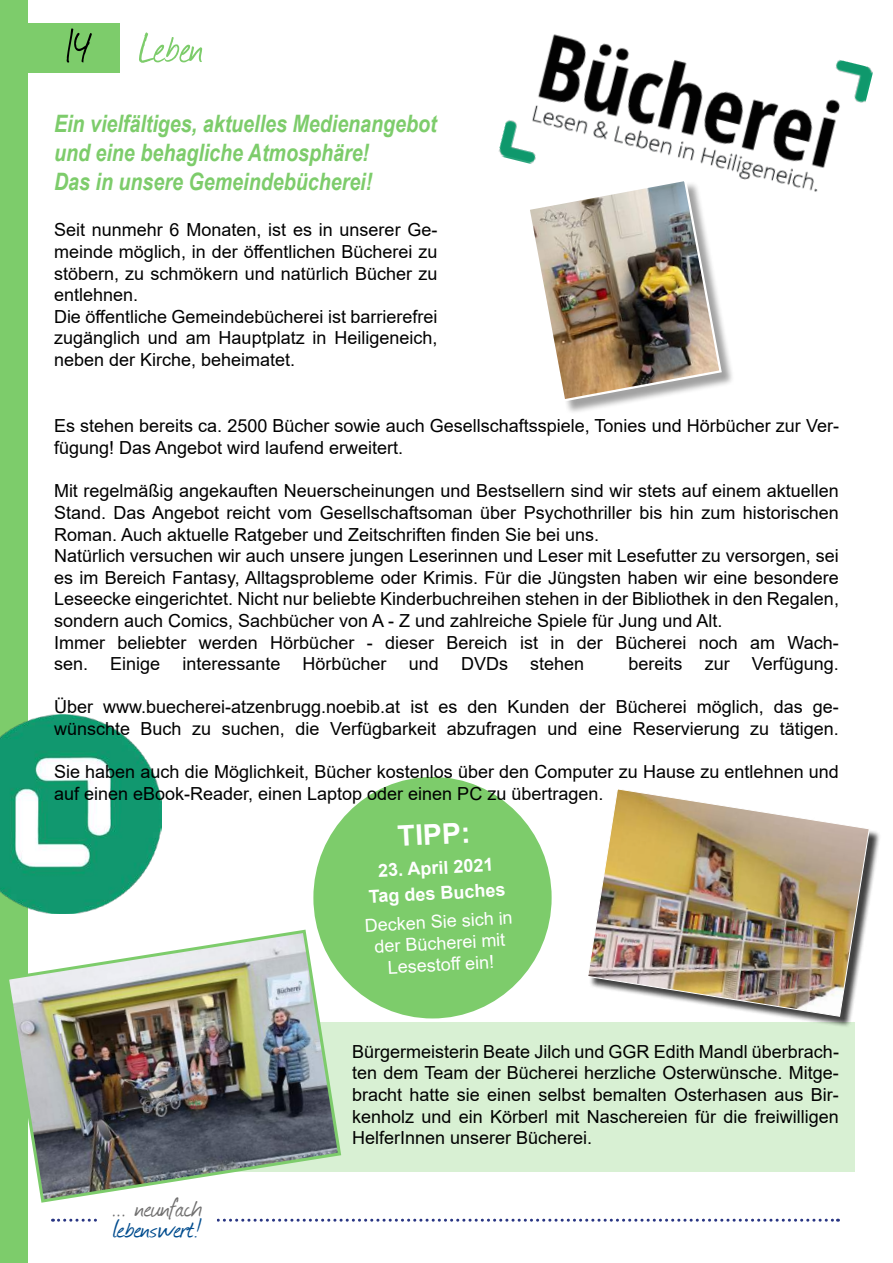
<style>
.page{position:relative;width:893px;height:1263px;background:#fff}
.page>*{position:absolute;margin:0;border:0;box-sizing:border-box;transform-origin:0 0}
.t1{font:51px "Journal";color:#7dcc6b}
.t2{font:30px "Journal";color:#706f6f;scale:1.12 1}
.t3{font:30px "Journal";color:#004c8e;scale:1.12 1}
.t4{font:700 28.5px "Arial";color:#fff}
.t5{font:italic 700 24px/28.8px "Arial Narrow";color:#7dcc6b}
.t6{font:18px/21.6px "Arial";color:#000}
.t7{font:18px/21.6px "Arial";color:#fff;text-align:center}
.t8{font:700 18px/25.5px "Arial";color:#fff;text-align:center}
.s1{color:#000}
</style>
<div class="page">
<svg style="left:52px;top:1219px;width:786px;height:3px"></svg>
<div style="left:98px;top:1187px;width:118px;height:59px;background:#fff"></div>
<div style="left:1px;top:23px;width:119px;height:49px;background:#7dcc6b"></div>
<div style="left:230px;top:1023px;width:625px;height:149px;background:#d8f0d3"></div>
<div style="left:313px;top:777px;width:239px;height:241px;background:#7dcc6b;border-radius:50%"></div>
<div style="left:0;top:0;width:28px;height:1263px;background:#7dcc6b"></div>
<img style="left:0;top:715px;width:161px;height:199px">
<img style="left:498px;top:34px;width:375px;height:158px">
<div style="left:529px;top:181px;width:206px;height:234px;background:#000;opacity:.37"></div>
<img style="left:526px;top:177px;width:197px;height:226px">
<div style="left:589px;top:790px;width:292px;height:238px;background:#000;opacity:.75"></div>
<img style="left:588px;top:789px;width:282px;height:228px">
<img style="left:9px;top:928px;width:334px;height:275px">
<h1 class="t1" style="left:65px;top:12px;width:140px"><span class="s1">14</span> Leben</h1>
<h3 class="t5" style="left:54px;top:108px;width:384px">Ein vielfältiges, aktuelles Medienangebot und eine behagliche Atmosphäre!<br>Das in unsere Gemeindebücherei!</h3>
<p class="t6" style="left:54px;top:219px;width:385px">Seit nunmehr 6 Monaten, ist es in unserer Ge&shy;meinde möglich, in der öffentlichen Bücherei zu stöbern, zu schmökern und natürlich Bücher zu entlehnen.<br>Die öffentliche Gemeindebücherei ist barrierefrei zugänglich und am Hauptplatz in Heiligeneich, neben der Kirche, beheimatet.</p>
<p class="t6" style="left:54px;top:415px;width:786px">Es stehen bereits ca. 2500 Bücher sowie auch Gesellschaftsspiele, Tonies und Hörbücher zur Ver&shy;fügung! Das Angebot wird laufend erweitert.</p>
<p class="t6" style="left:54px;top:480px;width:786px">Mit regelmäßig angekauften Neuerscheinungen und Bestsellern sind wir stets auf einem aktuellen Stand. Das Angebot reicht vom Gesellschaftsoman über Psychothriller bis hin zum historischen Roman. Auch aktuelle Ratgeber und Zeitschriften finden Sie bei uns.<br>Natürlich versuchen wir auch unsere jungen Leserinnen und Leser mit Lesefutter zu versorgen, sei es im Bereich Fantasy, Alltagsprobleme oder Krimis. Für die Jüngsten haben wir eine besondere Leseecke eingerichtet. Nicht nur beliebte Kinderbuchreihen stehen in der Bibliothek in den Regalen, sondern auch Comics, Sachbücher von A - Z und zahlreiche Spiele für Jung und Alt.<br>Immer beliebter werden Hörbücher - dieser Bereich ist in der Bücherei noch am Wach&shy;sen. Einige interessante Hörbücher und DVDs stehen</p>
<p class="t6" style="left:628px;top:653px;width:212px">bereits zur Verfügung.</p>
<p class="t6" style="left:54px;top:696px;width:786px">Über www.buecherei-atzenbrugg.noebib.at ist es den Kunden der Bücherei möglich, das ge&shy;wünschte Buch zu suchen, die Verfügbarkeit abzufragen und eine Reservierung zu tätigen.</p>
<p class="t6" style="left:54px;top:761px;width:786px">Sie haben auch die Möglichkeit, Bücher kostenlos über den Computer zu Hause zu entlehnen und auf einen eBook-Reader, einen Laptop oder einen PC zu übertragen.</p>
<h3 class="t4" style="left:397px;top:816px;width:74px;rotate:-3deg">TIPP:</h3>
<p class="t8" style="left:367px;top:859px;width:138px;rotate:-3deg">23. April 2021<br>Tag des Buches</p>
<p class="t7" style="left:364px;top:914px;width:150px;rotate:-3deg">Decken Sie sich in der Bücherei mit<br>Lesestoff ein!</p>
<h2 class="t2" style="left:113px;top:1187px;width:81px">... neunfach</h2>
<h2 class="t3" style="left:113px;top:1208px;width:80px">lebenswert!</h2>
<p class="t6" style="left:352px;top:1040px;width:488px;text-align:justify">Bürgermeisterin Beate Jilch und GGR Edith Mandl überbrach&shy;ten dem Team der Bücherei herzliche Osterwünsche. Mitge&shy;bracht hatte sie einen selbst bemalten Osterhasen aus Bir&shy;kenholz und ein Körberl mit Naschereien für die freiwilligen HelferInnen unserer Bücherei.</p>
</div>
